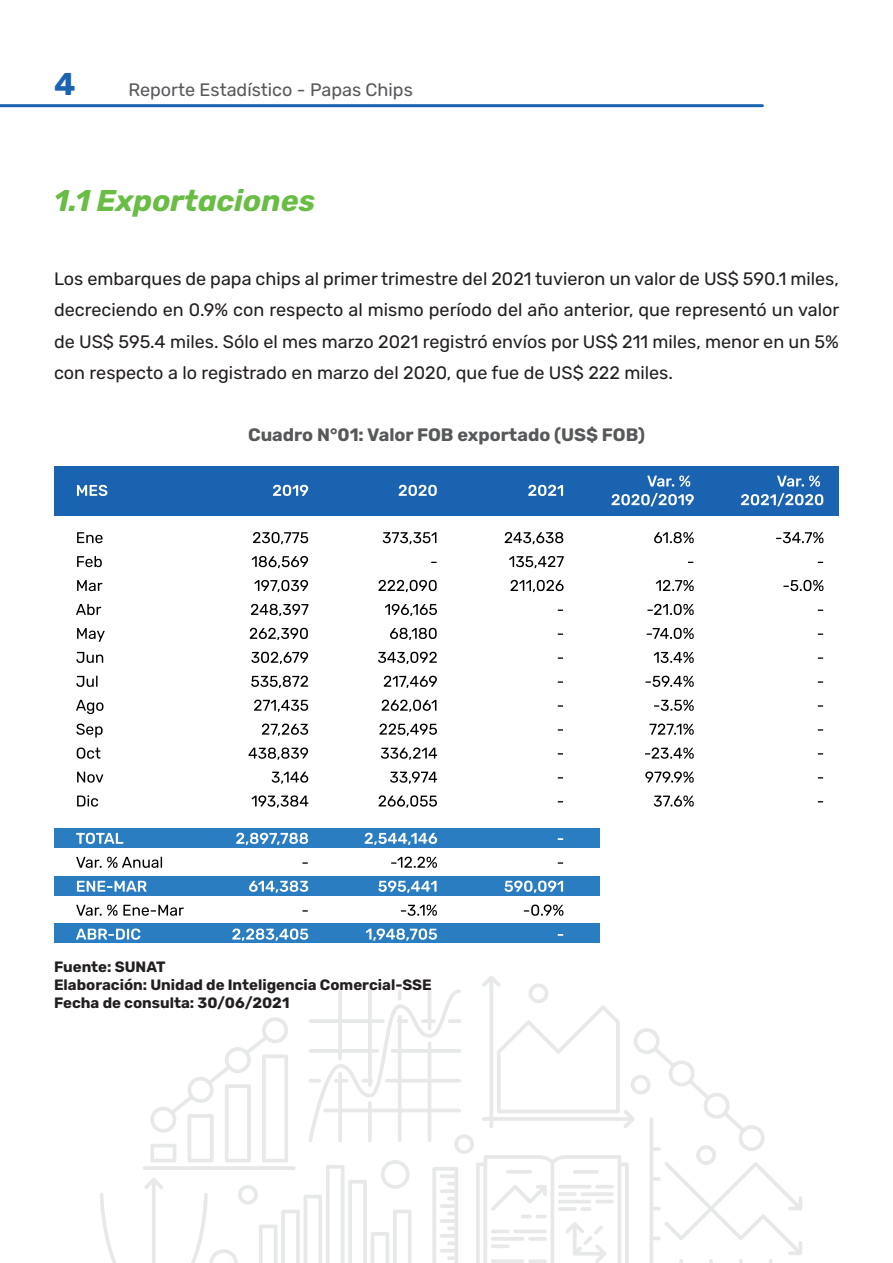
<style>
.page{position:relative;width:893px;height:1263px;background:#fff}
.page>*{position:absolute;margin:0;border:0;box-sizing:border-box;transform-origin:0 0}
.t1{font:700 31.5px "Rubik";color:#1a63b0}
.t2{font:italic 700 30px "Rubik";color:#69bd45}
.t3{font:18px/31.5px "Rubik";color:#231f20;text-align:justify}
.t4{font:700 18px "Rubik";color:#57585a}
.t5{font:18px "Rubik";color:#57585a}
.t6{font:700 15px/18px "Rubik";color:#231f20}
</style>
<div class="page">
<hr style="left:0;top:104px;width:762px;height:3px;background:#1a63b0">
<svg style="left:100px;top:976px;width:702px;height:287px"></svg>
<div style="left:54px;top:467px;width:785px;height:49px;background:#1a63b0"></div>
<div style="left:54px;top:828px;width:545px;height:20px;background:#2a7dc1"></div>
<div style="left:54px;top:876px;width:545px;height:19px;background:#2a7dc1"></div>
<div style="left:54px;top:923px;width:545px;height:20px;background:#2a7dc1"></div>
<svg style="left:77px;top:532px;width:26px;height:11px"></svg>
<svg style="left:77px;top:556px;width:25px;height:11px"></svg>
<svg style="left:77px;top:580px;width:25px;height:11px"></svg>
<svg style="left:76px;top:604px;width:25px;height:11px"></svg>
<svg style="left:77px;top:628px;width:28px;height:14px"></svg>
<svg style="left:76px;top:652px;width:27px;height:11px"></svg>
<svg style="left:76px;top:676px;width:22px;height:11px"></svg>
<svg style="left:76px;top:700px;width:27px;height:14px"></svg>
<svg style="left:76px;top:724px;width:27px;height:13px"></svg>
<svg style="left:77px;top:747px;width:24px;height:12px"></svg>
<svg style="left:77px;top:772px;width:26px;height:11px"></svg>
<svg style="left:77px;top:795px;width:21px;height:12px"></svg>
<svg style="left:76px;top:833px;width:47px;height:11px"></svg>
<svg style="left:76px;top:857px;width:86px;height:11px"></svg>
<svg style="left:77px;top:881px;width:70px;height:11px"></svg>
<svg style="left:76px;top:905px;width:108px;height:11px"></svg>
<svg style="left:76px;top:928px;width:64px;height:12px"></svg>
<svg style="left:253px;top:532px;width:55px;height:12px"></svg>
<svg style="left:252px;top:556px;width:56px;height:12px"></svg>
<svg style="left:254px;top:580px;width:54px;height:12px"></svg>
<svg style="left:251px;top:604px;width:57px;height:12px"></svg>
<svg style="left:250px;top:628px;width:58px;height:12px"></svg>
<svg style="left:251px;top:652px;width:57px;height:12px"></svg>
<svg style="left:251px;top:676px;width:57px;height:12px"></svg>
<svg style="left:254px;top:700px;width:54px;height:12px"></svg>
<svg style="left:262px;top:723px;width:46px;height:13px"></svg>
<svg style="left:248px;top:747px;width:60px;height:13px"></svg>
<svg style="left:272px;top:772px;width:36px;height:12px"></svg>
<svg style="left:252px;top:795px;width:56px;height:13px"></svg>
<svg style="left:236px;top:833px;width:72px;height:12px"></svg>
<svg style="left:302px;top:862px;width:6px;height:2px"></svg>
<svg style="left:249px;top:881px;width:59px;height:12px"></svg>
<svg style="left:232px;top:928px;width:76px;height:13px"></svg>
<svg style="left:383px;top:532px;width:53px;height:12px"></svg>
<svg style="left:378px;top:580px;width:59px;height:12px"></svg>
<svg style="left:385px;top:604px;width:52px;height:12px"></svg>
<svg style="left:390px;top:628px;width:47px;height:12px"></svg>
<svg style="left:378px;top:652px;width:59px;height:12px"></svg>
<svg style="left:384px;top:676px;width:53px;height:12px"></svg>
<svg style="left:382px;top:700px;width:54px;height:12px"></svg>
<svg style="left:379px;top:723px;width:58px;height:13px"></svg>
<svg style="left:381px;top:747px;width:56px;height:13px"></svg>
<svg style="left:390px;top:771px;width:47px;height:13px"></svg>
<svg style="left:379px;top:795px;width:58px;height:13px"></svg>
<svg style="left:365px;top:833px;width:72px;height:12px"></svg>
<svg style="left:391px;top:857px;width:46px;height:11px"></svg>
<svg style="left:378px;top:881px;width:59px;height:12px"></svg>
<svg style="left:401px;top:905px;width:36px;height:11px"></svg>
<svg style="left:366px;top:928px;width:71px;height:13px"></svg>
<svg style="left:505px;top:532px;width:58px;height:12px"></svg>
<svg style="left:509px;top:556px;width:55px;height:12px"></svg>
<svg style="left:510px;top:580px;width:54px;height:12px"></svg>
<svg style="left:505px;top:881px;width:58px;height:12px"></svg>
<svg style="left:524px;top:904px;width:39px;height:12px"></svg>
<svg style="left:654px;top:532px;width:40px;height:11px"></svg>
<svg style="left:656px;top:580px;width:38px;height:11px"></svg>
<svg style="left:647px;top:604px;width:47px;height:11px"></svg>
<svg style="left:647px;top:628px;width:47px;height:11px"></svg>
<svg style="left:654px;top:652px;width:40px;height:11px"></svg>
<svg style="left:645px;top:676px;width:49px;height:11px"></svg>
<svg style="left:654px;top:700px;width:40px;height:11px"></svg>
<svg style="left:649px;top:723px;width:45px;height:12px"></svg>
<svg style="left:645px;top:747px;width:49px;height:12px"></svg>
<svg style="left:645px;top:771px;width:49px;height:12px"></svg>
<svg style="left:654px;top:795px;width:40px;height:12px"></svg>
<svg style="left:776px;top:532px;width:47px;height:11px"></svg>
<svg style="left:783px;top:580px;width:40px;height:11px"></svg>
<svg style="left:77px;top:485px;width:30px;height:11px"></svg>
<svg style="left:273px;top:485px;width:35px;height:11px"></svg>
<svg style="left:399px;top:485px;width:38px;height:11px"></svg>
<svg style="left:528px;top:485px;width:35px;height:11px"></svg>
<svg style="left:647px;top:475px;width:43px;height:12px"></svg>
<svg style="left:612px;top:493px;width:82px;height:13px"></svg>
<svg style="left:777px;top:475px;width:43px;height:12px"></svg>
<svg style="left:741px;top:493px;width:82px;height:13px"></svg>
<h1 class="t1" style="left:54px;top:67px;width:23px">4</h1>
<p class="t5" style="left:128px;top:79px;width:286px">Reporte Estadístico - Papas Chips</p>
<h2 class="t2" style="left:54px;top:184px;width:263px">1.1 Exportaciones</h2>
<p class="t3" style="left:54px;top:263px;width:787px">Los embarques de papa chips al primer trimestre del 2021 tuvieron un valor de US$ 590.1 miles, decreciendo en 0.9% con respecto al mismo período del año anterior, que representó un valor de US$ 595.4 miles. Sólo el mes marzo 2021 registró envíos por US$ 211 miles, menor en un 5% con respecto a lo registrado en marzo del 2020, que fue de US$ 222 miles.</p>
<p class="t4" style="left:248px;top:424px;width:398px">Cuadro N°01: Valor FOB exportado (US$ FOB)</p>
<p class="t6" style="left:54px;top:958px;width:379px">Fuente: SUNAT<br>Elaboración: Unidad de Inteligencia Comercial-SSE<br>Fecha de consulta: 30/06/2021</p>
</div>
